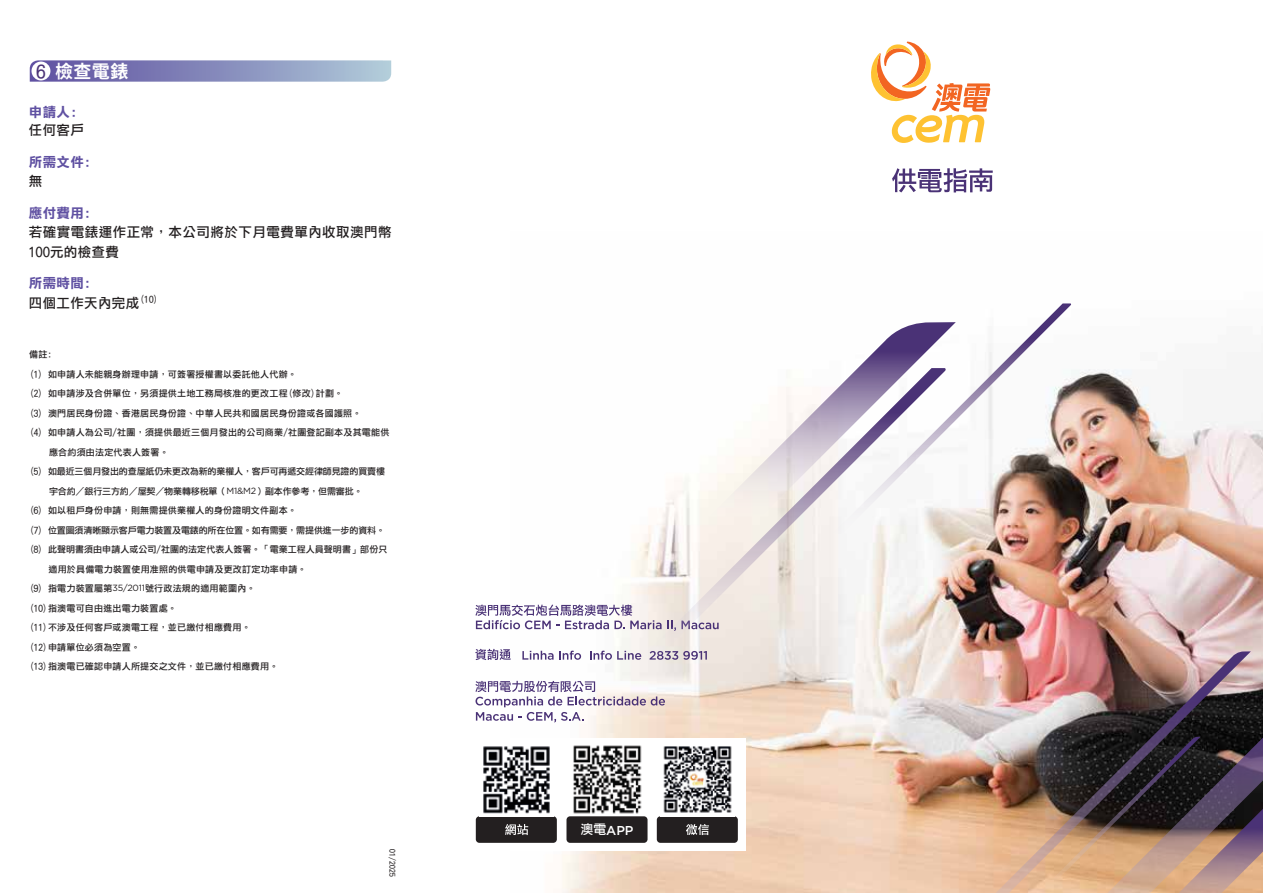
<style>
.page{position:relative;width:1263px;height:893px;background:#fff}
.page>*{position:absolute;margin:0;border:0;box-sizing:border-box;transform-origin:0 0}
.t1{font:700 18px "Noto Sans Mono CJ Ktc";color:#fff}
.t2{font:13.5px/19.5px "DF Li Hei Md WIN BF";letter-spacing:.035em;color:#231f20}
.t3{font:13.5px "DF Li Hei W7 WIN BF";letter-spacing:.025em;color:#6051a2}
.t4{font:500 12.9px "Gotham";color:#fff}
.t5{font:9px "DF Li Hei Md WIN BF";letter-spacing:.025em;color:#231f20}
.t6{font:9px "DF Li Hei Md WIN BF";letter-spacing:-.015em;color:#231f20}
.t7{font:9px "DF Li Hei Md WIN BF";letter-spacing:.005em;color:#231f20}
.t8{font:7.5px "DF Li Hei Md WIN BF";letter-spacing:.025em;color:#231f20}
.s1{font-family:"DF Li Hei Md WIN BF";font-weight:400;color:#4a3276}
.s2{font-family:"Gotham"}
.s3{font-family:"DF Li Hei Md WIN BF";font-weight:400}
</style>
<div class="page">
<img style="left:510px;top:369px;width:753px;height:524px">
<div style="left:467px;top:738px;width:279px;height:112px;background:#fff"></div>
<div style="left:476px;top:816px;width:81px;height:27px;background:#231f20;border-radius:4px"></div>
<div style="left:657px;top:816px;width:81px;height:27px;background:#231f20;border-radius:4px"></div>
<img style="left:663px;top:746px;width:69px;height:67px">
<svg style="left:686px;top:824px;width:23px;height:11px"></svg>
<svg style="left:505px;top:824px;width:23px;height:11px"></svg>
<img style="left:483px;top:746px;width:67px;height:68px">
<img style="left:573px;top:745px;width:74px;height:73px">
<div style="left:566px;top:816px;width:81px;height:27px;background:#231f20;border-radius:4px"></div>
<svg style="left:475px;top:605px;width:161px;height:24px"></svg>
<svg style="left:475px;top:649px;width:36px;height:11px"></svg>
<svg style="left:522px;top:651px;width:59px;height:9px"></svg>
<svg style="left:590px;top:651px;width:46px;height:9px"></svg>
<svg style="left:475px;top:681px;width:190px;height:41px"></svg>
<svg style="left:871px;top:41px;width:120px;height:102px"></svg>
<svg style="left:892px;top:168px;width:101px;height:24px"></svg>
<svg style="left:636px;top:369px;width:310px;height:294px"></svg>
<svg style="left:828px;top:303px;width:243px;height:235px"></svg>
<img style="left:996px;top:651px;width:255px;height:242px">
<svg style="left:1049px;top:737px;width:214px;height:156px;background:#6d5852"></svg>
<svg style="left:30px;top:60px;width:361px;height:22px;background:#8c91bf"></svg>
<div style="left:32px;top:62px;width:18px;height:18px;background:#fff;border-radius:50%"></div>
<h1 class="t1" style="left:36px;top:61px;width:93px"><span class="s1">6</span> 檢查電錶</h1>
<h2 class="t3" style="left:29px;top:106px;width:50px">申請人:</h2>
<h2 class="t2" style="left:29px;top:121px;width:57px">任何客戶</h2>
<h2 class="t3" style="left:29px;top:155px;width:64px">所需文件:</h2>
<h2 class="t2" style="left:29px;top:172px;width:15px">無</h2>
<h2 class="t3" style="left:29px;top:206px;width:64px">應付費用:</h2>
<h2 class="t2" style="left:29px;top:223px;width:364px">若確實電錶運作正常，本公司將於下月電費單內收取澳門幣<br>100元的檢查費</h2>
<h2 class="t3" style="left:29px;top:277px;width:64px">所需時間:</h2>
<h2 class="t2" style="left:29px;top:293px;width:131px">四個工作天內完成<sup>(10)</sup></h2>
<p class="t5" style="left:29px;top:350px;width:24px">備註:</p>
<p class="t5" style="left:29px;top:369px;width:269px">(1) 如申請人未能親身辦理申請，可簽署授權書以委託他人代辦。</p>
<p class="t5" style="left:29px;top:389px;width:316px">(2) 如申請涉及合併單位，另須提供土地工務局核准的更改工程(修改)計劃。</p>
<p class="t5" style="left:29px;top:408px;width:334px">(3) 澳門居民身份證、香港居民身份證、中華人民共和國居民身份證或各國護照。</p>
<p class="t5" style="left:29px;top:428px;width:362px">(4) 如申請人為公司/社團，須提供最近三個月發出的公司商業/社團登記副本及其電能供</p>
<p class="t5" style="left:49px;top:447px;width:121px">應合約須由法定代表人簽署。</p>
<p class="t6" style="left:29px;top:467px;width:357px">(5) 如最近三個月發出的查屋紙仍未更改為新的業權人，客戶可再遞交經律師見證的買賣樓</p>
<p class="t6" style="left:49px;top:486px;width:315px">宇合約／銀行三方約／屋契／物業轉移稅單（<span class="s2">M1&amp;M2</span>）副本作參考，但需審批。</p>
<p class="t5" style="left:29px;top:506px;width:269px">(6) 如以租戶身份申請，則無需提供業權人的身份證明文件副本。</p>
<p class="t6" style="left:29px;top:525px;width:357px">(7) 位置圖須清晰顯示客戶電力裝置及電錶的所在位置。如有需要，需提供進一步的資料。</p>
<p class="t7" style="left:29px;top:545px;width:360px">(8) 此聲明書須由申請人或公司/社團的法定代表人簽署。「電業工程人員聲明書」部份只</p>
<p class="t5" style="left:48px;top:564px;width:260px">適用於具備電力裝置使用准照的供電申請及更改訂定功率申請。</p>
<p class="t5" style="left:29px;top:584px;width:228px">(9) 指電力裝置屬第<span class="s2">35/2011</span>號行政法規的適用範圍內。</p>
<p class="t5" style="left:29px;top:603px;width:149px">(10)指澳電可自由進出電力裝置處。</p>
<p class="t5" style="left:29px;top:623px;width:223px">(11)不涉及任何客戶或澳電工程，並已繳付相應費用。</p>
<p class="t5" style="left:29px;top:642px;width:112px">(12)申請單位必須為空置。</p>
<p class="t5" style="left:29px;top:662px;width:251px">(13)指澳電已確認申請人所提交之文件，並已繳付相應費用。</p>
<p class="t8" style="left:396px;top:849px;width:29px;rotate:90deg">01/2025</p>
<h3 class="t4" style="left:580px;top:822px;width:55px"><span class="s3">澳電</span>APP</h3>
</div>
